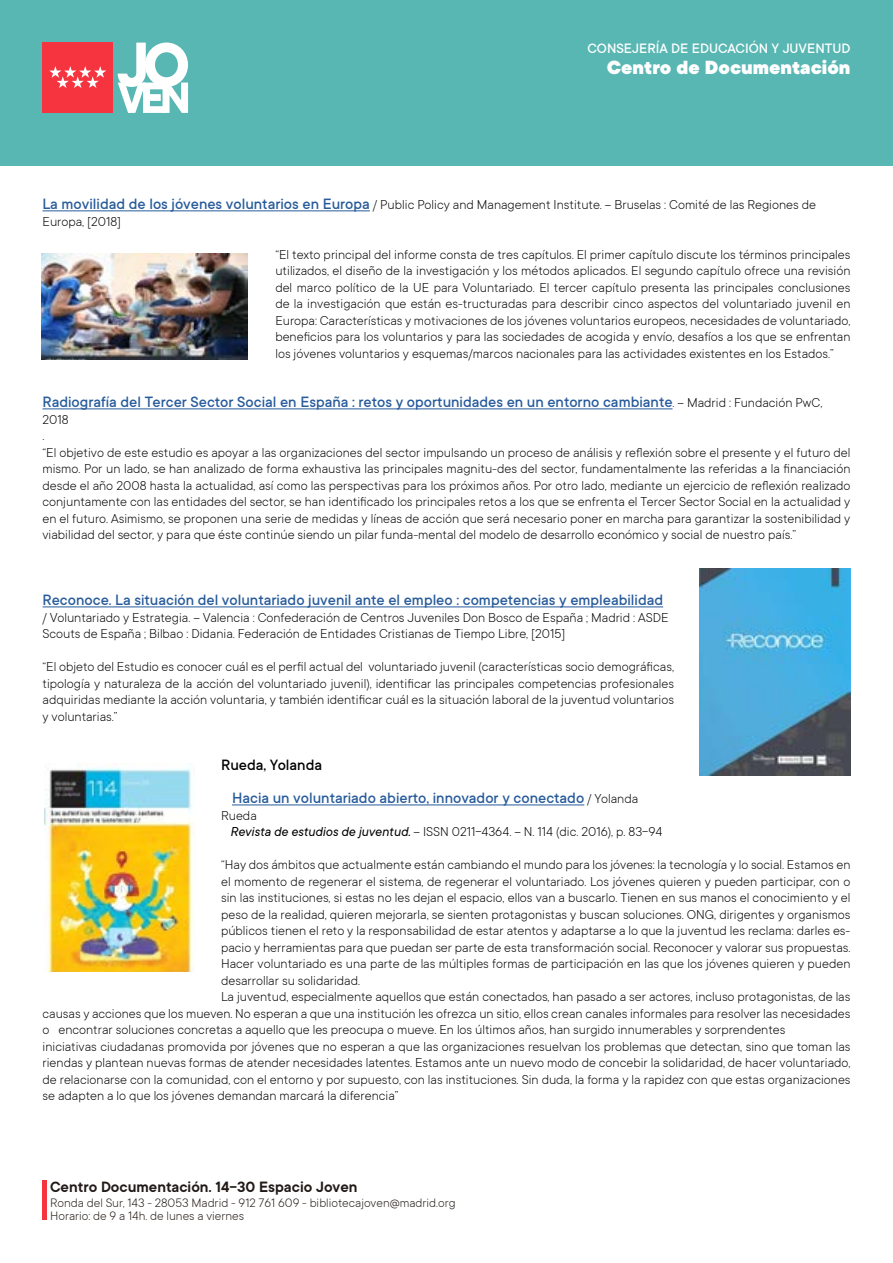
<style>
.page{position:relative;width:893px;height:1263px;background:#fff}
.page>*{position:absolute;margin:0;border:0;box-sizing:border-box;transform-origin:0 0}
.t1{font:900 21px "TT Commons";color:#fff}
.t2{font:500 16.5px/33px "TT Commons";color:#275b9b}
.t3{font:600 16.5px "TT Commons";color:#211915}
.t4{font:500 15px "TT Commons";color:#fff}
.t5{font:300 14.25px/16.5px "TT Commons";color:#000}
.t6{font:300 13.5px/13.5px "TT Commons";color:#211915}
.s1{font-weight:500;font-size:16.5px;color:#275b9b}
.s2{font-weight:300;font-size:14.25px;color:#000}
.s3{color:#000}
.s4{font-weight:400;font-style:italic}
</style>
<div class="page">
<div style="left:0;top:0;width:893px;height:166px;background:#59b7b3"></div>
<div style="left:43px;top:43px;width:70px;height:70px;background:#f6343f"></div>
<svg style="left:49px;top:66px;width:57px;height:22px"></svg>
<svg style="left:118px;top:43px;width:70px;height:70px"></svg>
<hr style="left:43px;top:1180px;width:4px;height:40px;background:#f6343f">
<hr style="left:43px;top:210px;width:327px;height:1px;background:#275b9b">
<hr style="left:43px;top:408px;width:629px;height:1px;background:#275b9b">
<hr style="left:43px;top:606px;width:620px;height:1px;background:#275b9b">
<hr style="left:232px;top:804px;width:352px;height:1px;background:#275b9b">
<img style="left:42px;top:253px;width:205px;height:106px">
<img style="left:699px;top:568px;width:151px;height:207px">
<img style="left:45px;top:763px;width:148px;height:209px">
<p class="t4" style="left:587px;top:40px;width:264px">CONSEJERÍA DE EDUCACIÓN Y JUVENTUD</p>
<h1 class="t1" style="left:607px;top:56px;width:245px">Centro de Documentación</h1>
<p class="t5" style="left:43px;top:196px;width:775px"><span class="s1">La movilidad de los jóvenes voluntarios en Europa</span> / Public Policy and Management Institute. -- Bruselas : Comité de las Regiones de<br>Europa, [2018]</p>
<p class="t5" style="left:275px;top:246px;width:577px;text-align:justify">“El texto principal del informe consta de tres capítulos. El primer capítulo discute los términos principales utilizados, el diseño de la investigación y los métodos aplicados. El segundo capítulo ofrece una revisión del marco político de la UE para Voluntariado. El tercer capítulo presenta las principales conclusiones de la investigación que están es-tructuradas para describir cinco aspectos del voluntariado juvenil en Europa: Características y motivaciones de los jóvenes voluntarios europeos, necesidades de voluntariado, beneficios para los voluntarios y para las sociedades de acogida y envío, desafíos a los que se enfrentan los jóvenes voluntarios y esquemas/marcos nacionales para las actividades existentes en los Estados.”</p>
<p class="t2" style="left:43px;top:386px;width:781px">Radiografía del Tercer Sector Social en España : retos y oportunidades en un entorno cambiante<span class="s2">. -- Madrid : Fundación PwC,</span></p>
<p class="t5" style="left:43px;top:411px;width:810px">2018<br>.<br>“El objetivo de este estudio es apoyar a las organizaciones del sector impulsando un proceso de análisis y reflexión sobre el presente y el futuro del mismo. Por un lado, se han analizado de forma exhaustiva las principales magnitu-des del sector, fundamentalmente las referidas a la financiación desde el año 2008 hasta la actualidad, así como las perspectivas para los próximos años. Por otro lado, mediante un ejercicio de reflexión realizado conjuntamente con las entidades del sector, se han identificado los principales retos a los que se enfrenta el Tercer Sector Social en la actualidad y en el futuro. Asimismo, se proponen una serie de medidas y líneas de acción que será necesario poner en marcha para garantizar la sostenibilidad y viabilidad del sector, y para que éste continúe siendo un pilar funda-mental del modelo de desarrollo económico y social de nuestro país.”</p>
<p class="t2" style="left:43px;top:584px;width:622px">Reconoce. La situación del voluntariado juvenil ante el empleo : competencias y empleabilidad</p>
<p class="t5" style="left:43px;top:609px;width:627px">/ Voluntariado y Estrategia. -- Valencia : Confederación de Centros Juveniles Don Bosco de España ; Madrid : ASDE<br>Scouts de España ; Bilbao : Didania. Federación de Entidades Cristianas de Tiempo Libre, [2015]</p>
<p class="t5" style="left:43px;top:658px;width:633px;text-align:justify">“El objeto del Estudio es conocer cuál es el perfil actual del voluntariado juvenil (características socio demográficas, tipología y naturaleza de la acción del voluntariado juvenil), identificar las principales competencias profesionales adquiridas mediante la acción voluntaria, y también identificar cuál es la situación laboral de la juventud voluntarios y voluntarias.”</p>
<p class="t2" style="left:232px;top:749px;width:408px;text-indent:-11px"><span class="s3">Rueda, Yolanda<br></span>Hacia un voluntariado abierto, innovador y conectado <span class="s2">/ Yolanda</span></p>
<p class="t5" style="left:230px;top:807px;width:434px;text-indent:-9px">Rueda<br><span class="s4">Revista de estudios de juventud.</span> -- ISSN 0211-4364. -- N. 114 (dic. 2016), p. 83-94</p>
<p class="t5" style="left:221px;top:856px;width:631px">“Hay dos ámbitos que actualmente están cambiando el mundo para los jóvenes: la tecnología y lo social. Estamos en</p>
<p class="t5" style="left:221px;top:873px;width:631px">el momento de regenerar el sistema, de regenerar el voluntariado. Los jóvenes quieren y pueden participar, con o</p>
<p class="t5" style="left:221px;top:889px;width:631px">sin las instituciones, si estas no les dejan el espacio, ellos van a buscarlo. Tienen en sus manos el conocimiento y el</p>
<p class="t5" style="left:221px;top:906px;width:631px">peso de la realidad, quieren mejorarla, se sienten protagonistas y buscan soluciones. ONG, dirigentes y organismos</p>
<p class="t5" style="left:221px;top:922px;width:631px">públicos tienen el reto y la responsabilidad de estar atentos y adaptarse a lo que la juventud les reclama: darles es-</p>
<p class="t5" style="left:221px;top:939px;width:631px">pacio y herramientas para que puedan ser parte de esta transformación social. Reconocer y valorar sus propuestas.</p>
<p class="t5" style="left:221px;top:955px;width:631px">Hacer voluntariado es una parte de las múltiples formas de participación en las que los jóvenes quieren y pueden</p>
<p class="t5" style="left:221px;top:972px;width:140px">desarrollar su solidaridad.</p>
<p class="t5" style="left:221px;top:989px;width:631px">La juventud, especialmente aquellos que están conectados, han pasado a ser actores, incluso protagonistas, de las</p>
<p class="t5" style="left:43px;top:1005px;width:809px">causas y acciones que los mueven. No esperan a que una institución les ofrezca un sitio, ellos crean canales informales para resolver las necesidades</p>
<p class="t5" style="left:43px;top:1022px;width:744px">o encontrar soluciones concretas a aquello que les preocupa o mueve. En los últimos años, han surgido innumerables y sorprendentes</p>
<p class="t5" style="left:43px;top:1038px;width:809px">iniciativas ciudadanas promovida por jóvenes que no esperan a que las organizaciones resuelvan los problemas que detectan, sino que toman las</p>
<p class="t5" style="left:43px;top:1055px;width:809px">riendas y plantean nuevas formas de atender necesidades latentes. Estamos ante un nuevo modo de concebir la solidaridad, de hacer voluntariado,</p>
<p class="t5" style="left:43px;top:1071px;width:810px">de relacionarse con la comunidad, con el entorno y por supuesto, con las instituciones. Sin duda, la forma y la rapidez con que estas organizaciones</p>
<p class="t5" style="left:43px;top:1088px;width:357px">se adapten a lo que los jóvenes demandan marcará la diferencia”</p>
<p class="t3" style="left:50px;top:1178px;width:309px">Centro Documentación. 14-30 Espacio Joven</p>
<p class="t6" style="left:50px;top:1196px;width:407px">Ronda del Sur, 143 - 28053 Madrid - 912 761 609 - bibliotecajoven@madrid.org<br>Horario: de 9 a 14h. de lunes a viernes</p>
</div>
